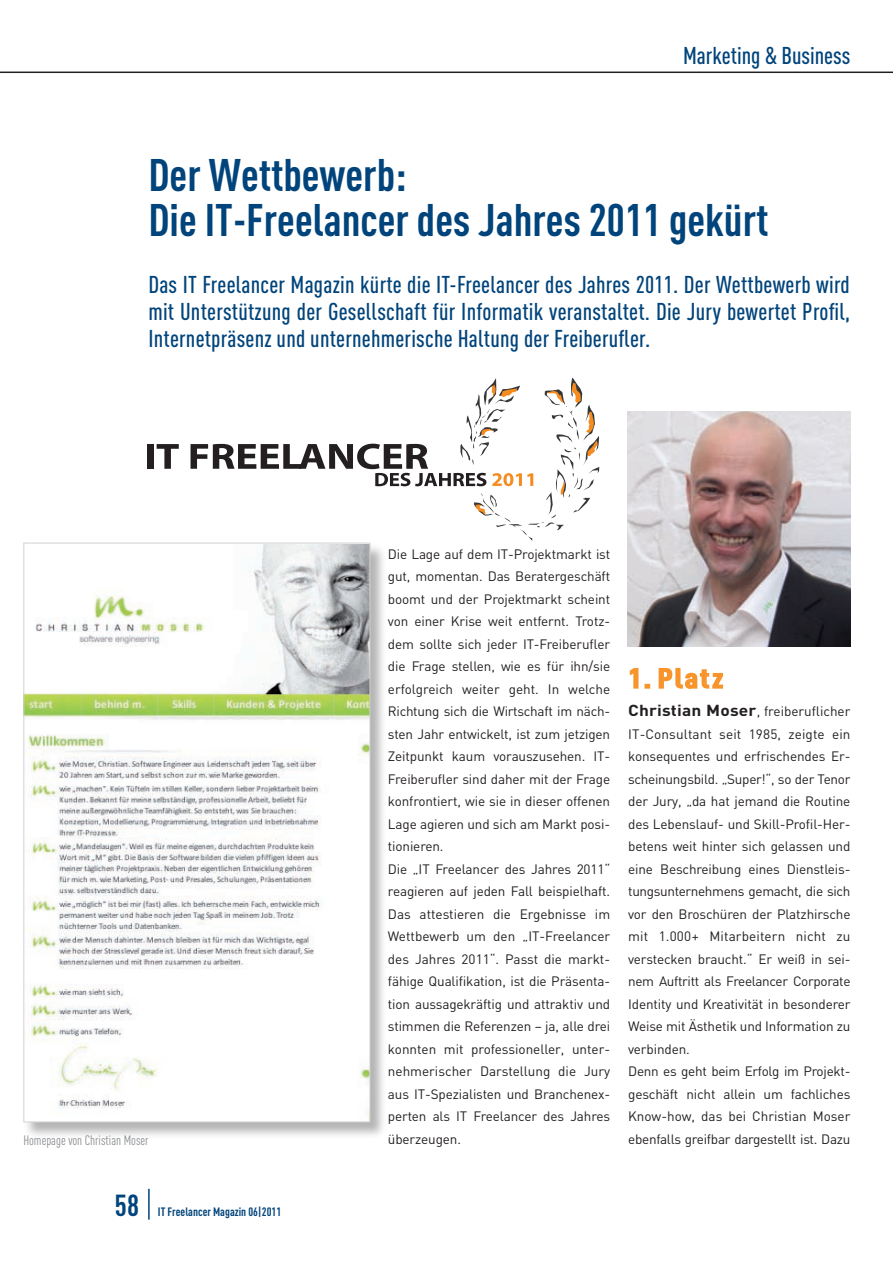
<style>
.page{position:relative;width:893px;height:1263px;background:#fff}
.page>*{position:absolute;margin:0;border:0;box-sizing:border-box;transform-origin:0 0}
.t1{font:700 45px/45px "DIN Cond";color:#00447b}
.t2{font:700 30px "DIN Cond";color:#00447b}
.t3{font:700 27px "DIN Cond";letter-spacing:.055em;color:#f7952c;scale:1.25 1}
.t4{font:500 24px/27px "DIN Cond";letter-spacing:.01em;color:#00447b;text-align:justify}
.t5{font:13.5px/22.5px "DIN";letter-spacing:-.01em;color:#231f20}
.t6{font:13.5px "DIN Cond";color:#8a8c8f}
.t7{font:700 12px "DIN Cond";color:#00447b}
.s1{font-weight:700;font-size:15.75px}
</style>
<div class="page">
<hr style="left:0;top:72px;width:893px;height:1px;background:#231f20">
<hr style="left:148px;top:1189px;width:2px;height:31px;background:#00447b">
<div style="left:147px;top:444px;width:6px;height:25px;background:#231f20"></div>
<svg style="left:157px;top:444px;width:22px;height:25px"></svg>
<svg style="left:191px;top:378px;width:408px;height:163px"></svg>
<div style="left:24px;top:543px;width:363px;height:596px;background:#231f20;opacity:.34"></div>
<img style="left:26px;top:545px;width:342px;height:575px">
<img style="left:628px;top:411px;width:222px;height:236px">
<svg style="left:629px;top:667px;width:10px;height:22px"></svg>
<svg style="left:645px;top:684px;width:5px;height:5px"></svg>
<svg style="left:658px;top:667px;width:66px;height:22px"></svg>
<h3 class="t4" style="left:683px;top:42px;width:169px">Marketing &amp; Business</h3>
<h1 class="t1" style="left:148px;top:151px;width:622px">Der Wettbewerb:<br>Die IT-Freelancer des Jahres 2011 gekürt</h1>
<p class="t4" style="left:148px;top:270px;width:703px">Das IT Freelancer Magazin kürte die IT-Freelancer des Jahres 2011. Der Wettbewerb wird mit Unterstützung der Gesellschaft für Informatik veranstaltet. Die Jury bewertet Profil, Internetpräsenz und unternehmerische Haltung der Freiberufler.</p>
<p class="t6" style="left:23px;top:1133px;width:127px">Homepage von Christian Moser</p>
<h2 class="t2" style="left:115px;top:1187px;width:26px">58</h2>
<p class="t7" style="left:158px;top:1204px;width:125px">IT Freelancer Magazin 06|2011</p>
<p class="t5" style="left:388px;top:542px;width:224px">Die Lage auf dem IT-Projektmarkt ist gut, momentan. Das Beratergeschäft boomt und der Projektmarkt scheint von einer Krise weit entfernt. Trotz&shy;dem sollte sich jeder IT-Freiberufler die Frage stellen, wie es für ihn/sie erfolgreich weiter geht. In welche Richtung sich die Wirtschaft im näch&shy;sten Jahr entwickelt, ist zum jetzigen Zeitpunkt kaum vorauszusehen. IT-Freiberufler sind daher mit der Frage konfrontiert, wie sie in dieser offenen Lage agieren und sich am Markt posi&shy;tionieren.<br>Die „IT Freelancer des Jahres 2011“ reagieren auf jeden Fall beispielhaft.<br>Das attestieren die Ergebnisse im Wettbewerb um den „IT-Freelancer des Jahres 2011“. Passt die markt&shy;fähige Qualifikation, ist die Präsenta&shy;tion aussagekräftig und attraktiv und stimmen die Referenzen – ja, alle drei konnten mit professioneller, unter&shy;nehmerischer Darstellung die Jury aus IT-Spezialisten und Branchenex&shy;perten als IT Freelancer des Jahres überzeugen.</p>
<h3 class="t3" style="left:628px;top:662px;width:78px">1. Platz</h3>
<p class="t5" style="left:628px;top:700px;width:224px"><span class="s1">Christian Moser</span>, freiberuflicher IT-Consultant seit 1985, zeigte ein konsequentes und erfrischendes Er&shy;scheinungsbild. „Super!“, so der Tenor der Jury, „da hat jemand die Routine des Lebenslauf- und Skill-Profil-Her&shy;betens weit hinter sich gelassen und eine Beschreibung eines Dienstleis&shy;tungsunternehmens gemacht, die sich vor den Broschüren der Platzhirsche mit 1.000+ Mitarbeitern nicht zu verstecken braucht.“ Er weiß in sei&shy;nem Auftritt als Freelancer Corporate Identity und Kreativität in besonderer Weise mit Ästhetik und Information zu verbinden.<br>Denn es geht beim Erfolg im Projekt&shy;geschäft nicht allein um fachliches Know-how, das bei Christian Moser ebenfalls greifbar dargestellt ist. Dazu</p>
</div>
